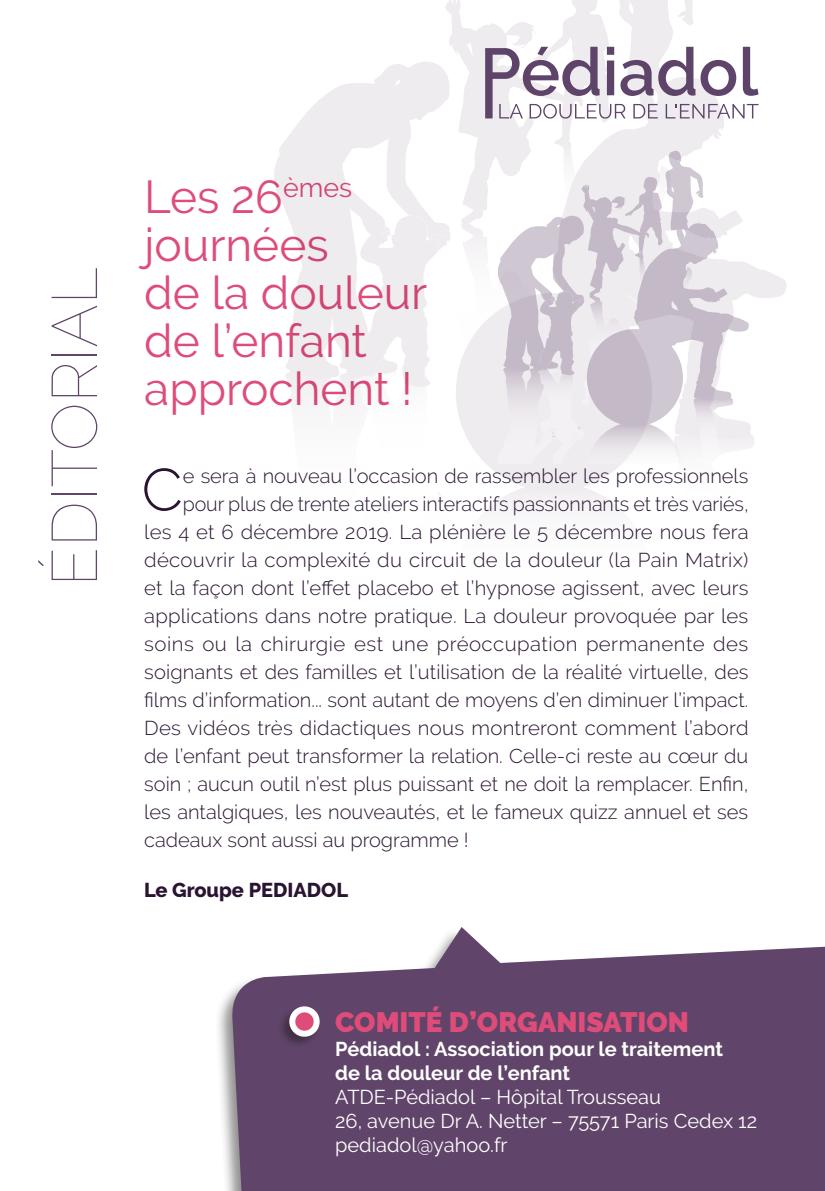
<style>
.page{position:relative;width:825px;height:1191px;background:#fff}
.page>*{position:absolute;margin:0;border:0;box-sizing:border-box;transform-origin:0 0}
.t1{font:100 64px "Raleway";color:#604469}
.t2{font:300 59.4px "Raleway";color:#2a1431}
.t3{font:46px/48px "Raleway";color:#de4c79}
.t4{font:900 28px "Raleway";color:#de4c79}
.t5{font:300 20px "Raleway";color:#2a1431}
.t6{font:20px/24px "Raleway";color:#fff}
.t7{font:700 20px/24px "Raleway";color:#fff}
.t8{font:300 20px "Raleway";letter-spacing:.025em;color:#2a1431}
.t9{font:800 20px "Raleway";color:#2a1431}
</style>
<div class="page">
<svg style="left:288px;top:380px;width:57px;height:27px"></svg>
<svg style="left:274px;top:84px;width:71px;height:296px;fill:#efecf0"></svg>
<svg style="left:758px;top:92px;width:29px;height:206px"></svg>
<div style="left:214px;top:926px;width:611px;height:265px;background:#231f20;opacity:.5"></div>
<svg style="left:230px;top:927px;width:595px;height:264px;background:#755c7c"></svg>
<div style="left:278px;top:1006px;width:42px;height:42px;background:#231f20;opacity:.5"></div>
<div style="left:292px;top:1009px;width:25px;height:24px;background:#de4c79;border-radius:50%"></div>
<div style="left:289px;top:1006px;width:31px;height:30px;border:6px solid #fff;border-radius:50%"></div>
<svg style="left:345px;top:0;width:413px;height:512px"></svg>
<h1 class="t1" style="left:37px;top:586px;width:320px;rotate:-90deg">ÉDITORIAL</h1>
<h3 class="t3" style="left:144px;top:172px;width:284px">Les 26<sup>èmes </sup>journées<br>de la douleur de l’enfant approchent !</h3>
<h2 class="t2" style="left:142px;top:455px;width:43px">C</h2>
<p class="t5" style="left:183px;top:464px;width:567px">e sera à nouveau l’occasion de rassembler les professionnels</p>
<p class="t5" style="left:183px;top:492px;width:567px">pour plus de trente ateliers interactifs passionnants et très variés,</p>
<p class="t5" style="left:144px;top:520px;width:606px">les 4 et 6 décembre 2019. La plénière le 5 décembre nous fera</p>
<p class="t5" style="left:144px;top:548px;width:605px">découvrir la complexité du circuit de la douleur (la Pain Matrix)</p>
<p class="t5" style="left:144px;top:576px;width:606px">et la façon dont l’effet placebo et l’hypnose agissent, avec leurs</p>
<p class="t5" style="left:144px;top:604px;width:605px">applications dans notre pratique. La douleur provoquée par les</p>
<p class="t8" style="left:144px;top:632px;width:605px">soins ou la chirurgie est une préoccupation permanente des</p>
<p class="t5" style="left:144px;top:660px;width:606px">soignants et des familles et l’utilisation de la réalité virtuelle, des</p>
<p class="t5" style="left:144px;top:688px;width:606px">films d’information... sont autant de moyens d’en diminuer l’impact.</p>
<p class="t5" style="left:144px;top:716px;width:606px">Des vidéos très didactiques nous montreront comment l’abord</p>
<p class="t5" style="left:144px;top:744px;width:606px">de l’enfant peut transformer la relation. Celle-ci reste au cœur du</p>
<p class="t5" style="left:144px;top:772px;width:606px">soin ; aucun outil n’est plus puissant et ne doit la remplacer. Enfin,</p>
<p class="t5" style="left:144px;top:800px;width:605px">les antalgiques, les nouveautés, et le fameux quizz annuel et ses</p>
<p class="t5" style="left:144px;top:828px;width:326px">cadeaux sont aussi au programme !</p>
<p class="t9" style="left:144px;top:879px;width:205px">Le Groupe PEDIADOL</p>
<h3 class="t4" style="left:335px;top:1005px;width:355px">COMITÉ D’ORGANISATION</h3>
<p class="t7" style="left:335px;top:1036px;width:389px">Pédiadol : Association pour le traitement de la douleur de l’enfant</p>
<p class="t6" style="left:335px;top:1084px;width:423px">ATDE-Pédiadol – Hôpital Trousseau<br>26, avenue Dr A. Netter – 75571 Paris Cedex 12 pediadol@yahoo.fr</p>
</div>
